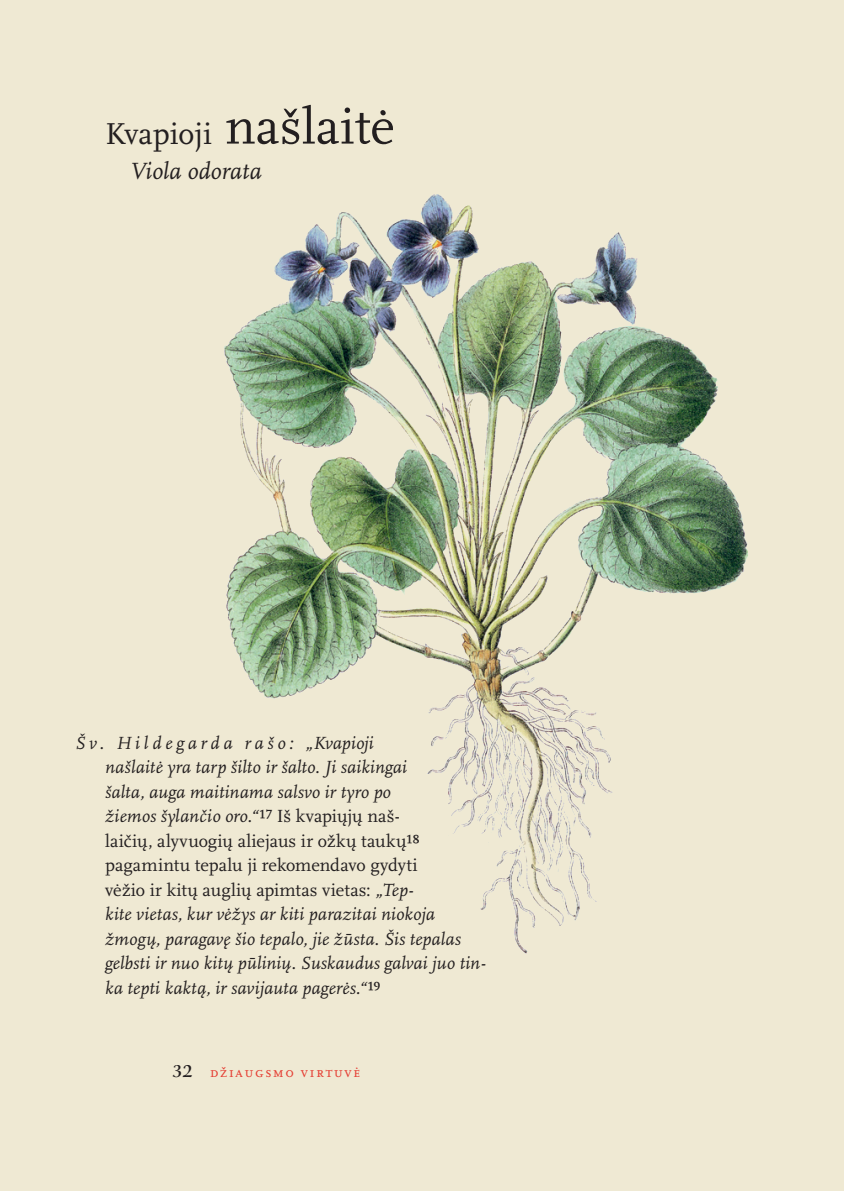
<style>
.page{position:relative;width:844px;height:1191px;background:#fff}
.page>*{position:absolute;margin:0;border:0;box-sizing:border-box;transform-origin:0 0}
.augalas{font:31.5px "Scala Pro";color:#231f20}
.lotyniskai_italiku{font:italic 24.5px "Scala Pro";color:#231f20}
.iskarpa{font:italic 18.38px/24.5px "Scala Pro";letter-spacing:.005em;color:#231f20}
.t1{font:14.88px "Scala Pro";letter-spacing:.1em;color:#e53e33}
.s1{font-size:52.5px}
.s2{font-style:normal}
.s3{font-family:"Alcuin Becker";font-size:17.5px;color:#231f20}
</style>
<div class="page">
<div style="left:0;top:0;width:843px;height:1191px;background:#efe9d3"></div>
<img style="left:224px;top:194px;width:524px;height:760px">
<p class="augalas" style="left:105px;top:116px;width:291px">Kvapioji <span class="s1">našlaitė</span></p>
<p class="lotyniskai_italiku" style="left:130px;top:157px;width:133px">Viola odorata</p>
<p class="iskarpa" style="left:105px;top:731px;width:381px;text-indent:-30px">Šv. Hildegarda rašo: „Kvapioji<br>našlaitė yra tarp šilto ir šalto. Ji saikingai<br>šalta, auga maitinama salsvo ir tyro po<br>žiemos šylančio oro.“<span class="s2">17 Iš kvapiųjų naš-<br>laičių, alyvuogių aliejaus ir ožkų taukų18 pagamintu tepalu ji rekomendavo gydyti<br>vėžio ir kitų auglių apimtas vietas:</span> „Tep-<br>kite vietas, kur vėžys ar kiti parazitai niokoja žmogų, paragavę šio tepalo, jie žūsta. Šis tepalas gelbsti ir nuo kitų pūlinių. Suskaudus galvai juo tin&shy;ka tepti kaktą, ir savijauta pagerės.“<span class="s2">19</span></p>
<p class="t1" style="left:172px;top:1063px;width:190px"><span class="s3">32</span> Džiaugsmo virtuve˙</p>
</div>
